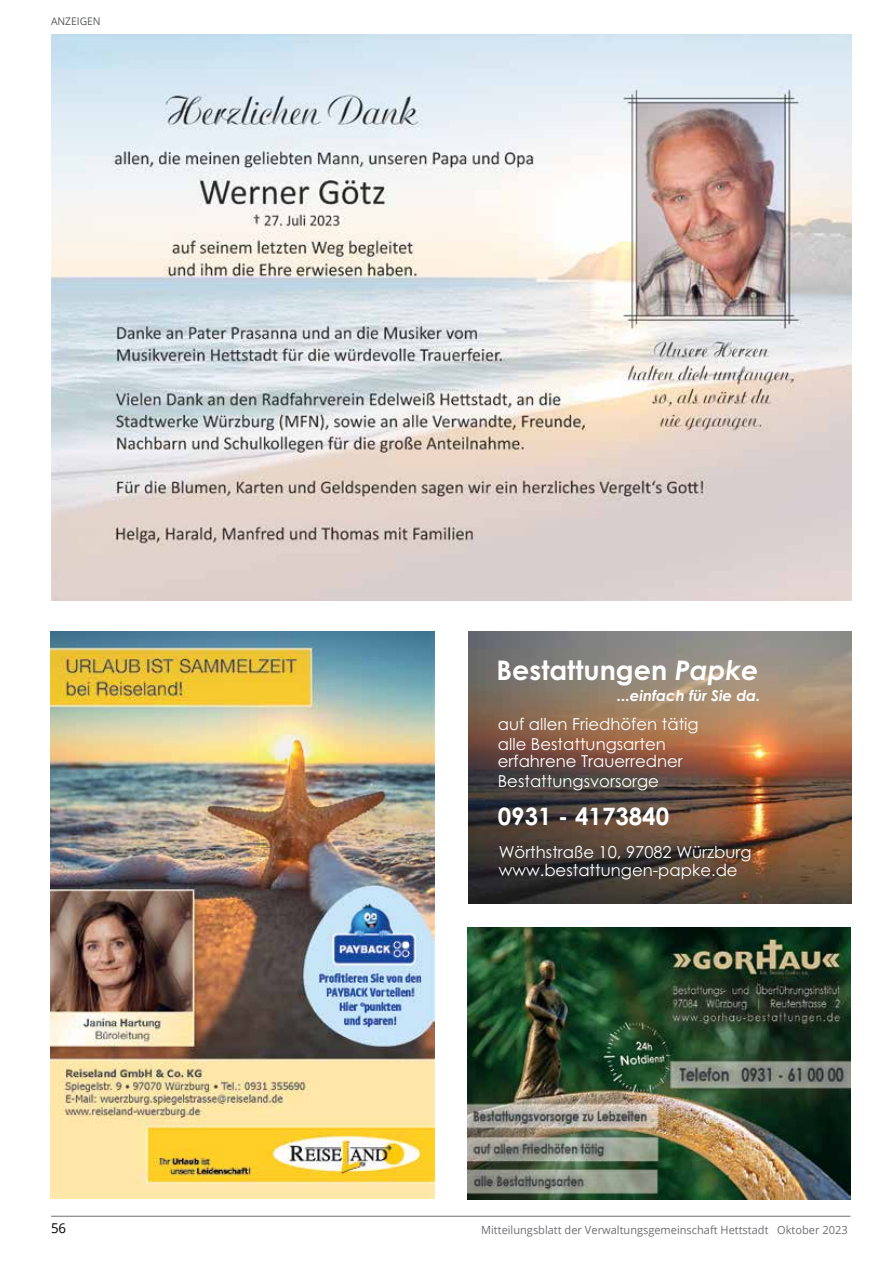
<style>
.page{position:relative;width:893px;height:1263px;background:#fff}
.page>*{position:absolute;margin:0;border:0;box-sizing:border-box;transform-origin:0 0}
.t1{font:700 27px "Century Gothic";color:#fff}
.t2{font:700 24px "Century Gothic";color:#fff}
.t3{font:16.5px/19.6px "Century Gothic";color:#fff}
.t4{font:italic 700 15px "Century Gothic";color:#fff}
.t5{font:13.5px "Open Sans";color:#000}
.t6{font:11.25px "Open Sans";color:#6d6e71}
.t7{font:10.5px "Open Sans";color:#58595b}
.s1{font-style:italic}
</style>
<div class="page">
<hr style="left:51px;top:1216px;width:799px;height:1px;background:#6d6e71">
<img style="left:51px;top:34px;width:800px;height:566px">
<img style="left:468px;top:927px;width:382px;height:272px">
<img style="left:468px;top:631px;width:383px;height:273px">
<img style="left:50px;top:631px;width:384px;height:568px">
<p class="t7" style="left:51px;top:14px;width:51px">ANZEIGEN</p>
<h1 class="t1" style="left:496px;top:649px;width:263px">Bestattungen <span class="s1">Papke</span></h1>
<p class="t4" style="left:617px;top:684px;width:145px">...einfach für Sie da.</p>
<p class="t3" style="left:498px;top:714px;width:202px">auf allen Friedhöfen tätig alle Bestattungsarten</p>
<p class="t3" style="left:498px;top:751px;width:186px">erfahrene Trauerredner<br>Bestattungsvorsorge</p>
<h2 class="t2" style="left:498px;top:798px;width:173px">0931 - 4173840</h2>
<p class="t3" style="left:499px;top:843px;width:254px;line-height:17.7px">Wörthstraße 10, 97082 Würzburg www.bestattungen-papke.de</p>
<p class="t5" style="left:51px;top:1219px;width:17px">56</p>
<p class="t6" style="left:481px;top:1222px;width:368px">Mitteilungsblatt der Verwaltungsgemeinschaft Hettstadt Oktober 2023</p>
</div>
